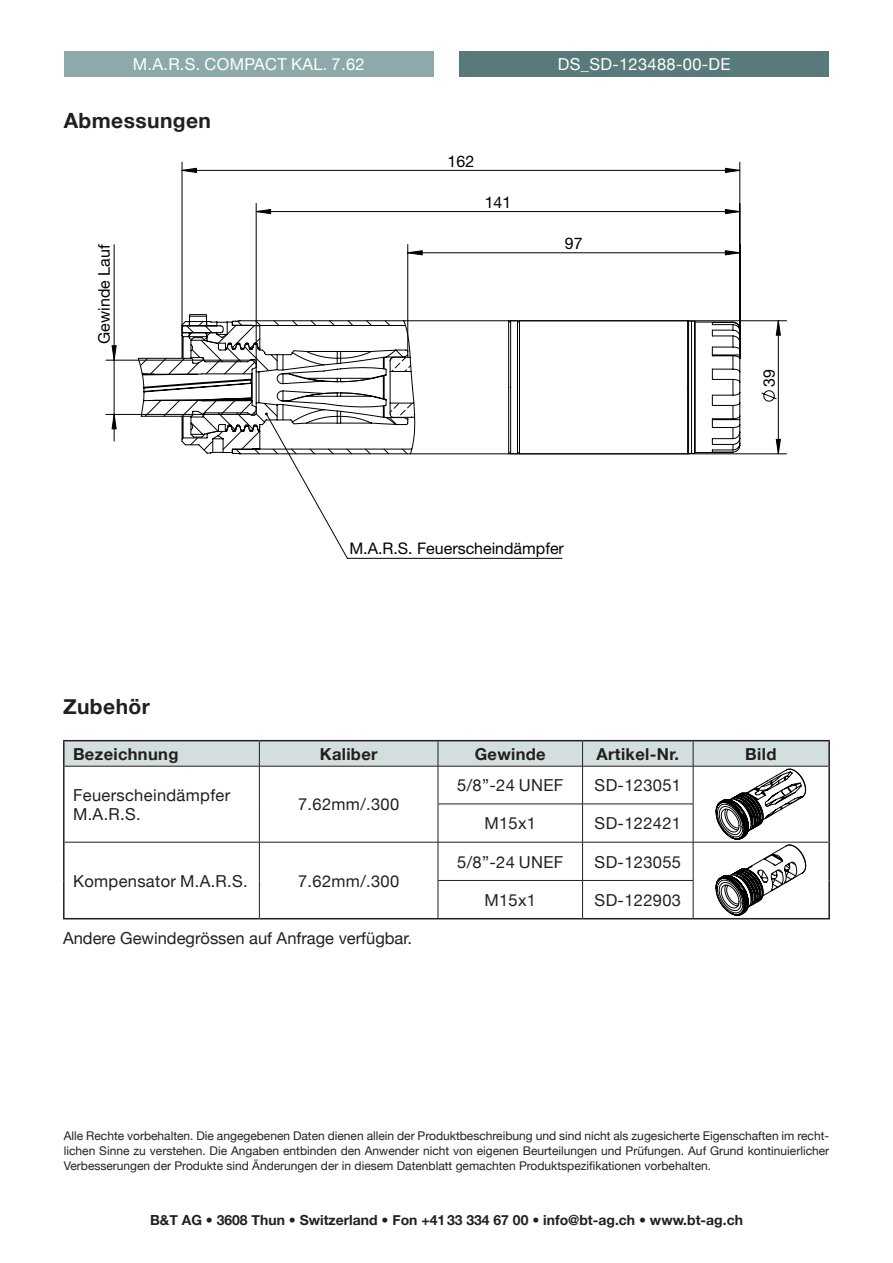
<style>
.page{position:relative;width:893px;height:1263px;background:#fff}
.page>*{position:absolute;margin:0;border:0;box-sizing:border-box;transform-origin:0 0}
.B_T_Überschrift_1{font:700 21px "Helvetica Neue";letter-spacing:.02em;color:#231f20}
.B_T_Tabelle_Fliesste{font:16.5px/19.8px "Helvetica Neue";letter-spacing:.02em;color:#231f20}
.t1{font:16.5px "Helvetica Neue";letter-spacing:.02em;color:#fff}
.B_T_Fliesstext{font:16.5px "Helvetica Neue";color:#231f20}
.B_T_Tabelle_Kopfzeil{font:700 16.5px "Helvetica Neue";letter-spacing:.02em;color:#231f20}
.t2{font:16.05px "Helvetica Neue";color:#000001}
.t3{font:700 13.95px "Helvetica Neue";color:#231f20}
.t4{font:12px/15px "Helvetica Neue";color:#231f20;text-align:justify}
</style>
<div class="page">
<div style="left:459px;top:51px;width:370px;height:26px;background:#587a7b"></div>
<div style="left:64px;top:51px;width:370px;height:26px;background:#8ea9aa"></div>
<svg style="left:105px;top:162px;width:682px;height:397px"></svg>
<svg style="left:182px;top:168px;width:558px;height:87px"></svg>
<svg style="left:112px;top:346px;width:4px;height:83px"></svg>
<svg style="left:761px;top:321px;width:19px;height:133px"></svg>
<svg style="left:137px;top:320px;width:44px;height:135px"></svg>
<svg style="left:190px;top:314px;width:551px;height:141px"></svg>
<hr style="left:63px;top:740px;width:196px;height:1px;background:#231f20">
<hr style="left:63px;top:741px;width:2px;height:25px;background:#231f20">
<hr style="left:259px;top:740px;width:179px;height:1px;background:#231f20">
<hr style="left:438px;top:740px;width:145px;height:1px;background:#231f20">
<hr style="left:583px;top:740px;width:110px;height:1px;background:#231f20">
<hr style="left:693px;top:740px;width:137px;height:1px;background:#231f20">
<hr style="left:828px;top:741px;width:2px;height:25px;background:#231f20">
<hr style="left:438px;top:804px;width:1px;height:38px;background:#231f20">
<hr style="left:582px;top:804px;width:1px;height:38px;background:#231f20">
<hr style="left:693px;top:804px;width:1px;height:38px;background:#231f20">
<hr style="left:438px;top:842px;width:1px;height:38px;background:#231f20">
<hr style="left:582px;top:842px;width:1px;height:38px;background:#231f20">
<hr style="left:693px;top:842px;width:1px;height:38px;background:#231f20">
<hr style="left:438px;top:881px;width:1px;height:37px;background:#231f20">
<hr style="left:582px;top:881px;width:1px;height:37px;background:#231f20">
<hr style="left:693px;top:881px;width:1px;height:37px;background:#231f20">
<hr style="left:63px;top:766px;width:2px;height:38px;background:#231f20">
<hr style="left:63px;top:804px;width:2px;height:38px;background:#231f20">
<hr style="left:259px;top:804px;width:1px;height:38px;background:#231f20">
<hr style="left:828px;top:766px;width:2px;height:38px;background:#231f20">
<hr style="left:828px;top:804px;width:2px;height:38px;background:#231f20">
<hr style="left:259px;top:842px;width:179px;height:1px;background:#231f20">
<hr style="left:438px;top:842px;width:145px;height:1px;background:#231f20">
<hr style="left:583px;top:842px;width:110px;height:1px;background:#231f20">
<hr style="left:438px;top:880px;width:145px;height:1px;background:#231f20">
<hr style="left:583px;top:880px;width:110px;height:1px;background:#231f20">
<hr style="left:259px;top:918px;width:179px;height:1px;background:#231f20">
<hr style="left:438px;top:918px;width:145px;height:1px;background:#231f20">
<hr style="left:583px;top:918px;width:110px;height:1px;background:#231f20">
<hr style="left:693px;top:842px;width:135px;height:1px;background:#231f20">
<hr style="left:828px;top:842px;width:2px;height:38px;background:#231f20">
<hr style="left:828px;top:880px;width:2px;height:38px;background:#231f20">
<hr style="left:693px;top:918px;width:137px;height:1px;background:#231f20">
<hr style="left:65px;top:842px;width:194px;height:1px;background:#231f20">
<hr style="left:259px;top:842px;width:1px;height:38px;background:#231f20">
<hr style="left:259px;top:880px;width:1px;height:38px;background:#231f20">
<hr style="left:63px;top:842px;width:2px;height:38px;background:#231f20">
<hr style="left:63px;top:880px;width:2px;height:38px;background:#231f20">
<hr style="left:63px;top:918px;width:196px;height:1px;background:#231f20">
<svg style="left:64px;top:741px;width:765px;height:98px"></svg>
<svg style="left:716px;top:845px;width:90px;height:70px"></svg>
<h2 class="t1" style="left:133px;top:54px;width:233px">M.A.R.S. COMPACT KAL. 7.62</h2>
<p class="B_T_Überschrift_1" style="left:64px;top:107px;width:149px">Abmessungen</p>
<p class="t2" style="left:95px;top:344px;width:101px;rotate:-90deg">Gewinde Lauf</p>
<p class="t2" style="left:448px;top:151px;width:28px">162</p>
<p class="t2" style="left:485px;top:193px;width:28px">141</p>
<h2 class="t1" style="left:558px;top:54px;width:174px">DS_SD-123488-00-DE</h2>
<p class="t2" style="left:565px;top:234px;width:19px">97</p>
<p class="t2" style="left:759px;top:387px;width:19px;rotate:-90deg">39</p>
<p class="B_T_Überschrift_1" style="left:63px;top:694px;width:88px">Zubehör</p>
<p class="t2" style="left:349px;top:539px;width:216px">M.A.R.S. Feuerscheindämpfer</p>
<p class="B_T_Tabelle_Kopfzeil" style="left:73px;top:744px;width:107px">Bezeichnung</p>
<p class="B_T_Tabelle_Kopfzeil" style="left:320px;top:744px;width:59px">Kaliber</p>
<p class="B_T_Tabelle_Kopfzeil" style="left:475px;top:744px;width:72px">Gewinde</p>
<p class="B_T_Tabelle_Kopfzeil" style="left:596px;top:744px;width:84px">Artikel-Nr.</p>
<p class="B_T_Tabelle_Kopfzeil" style="left:745px;top:744px;width:33px">Bild</p>
<p class="B_T_Tabelle_Fliesste" style="left:73px;top:784px;width:159px">Feuerscheindämpfer<br>M.A.R.S.</p>
<p class="B_T_Tabelle_Fliesste" style="left:298px;top:794px;width:103px">7.62mm/.300</p>
<p class="B_T_Tabelle_Fliesste" style="left:457px;top:775px;width:108px">5/8”-24 UNEF</p>
<p class="B_T_Tabelle_Fliesste" style="left:595px;top:775px;width:88px">SD-123051</p>
<p class="B_T_Tabelle_Fliesste" style="left:484px;top:813px;width:53px">M15x1</p>
<p class="B_T_Tabelle_Fliesste" style="left:595px;top:813px;width:88px">SD-122421</p>
<p class="B_T_Tabelle_Fliesste" style="left:73px;top:871px;width:176px">Kompensator M.A.R.S.</p>
<p class="B_T_Tabelle_Fliesste" style="left:298px;top:871px;width:103px">7.62mm/.300</p>
<p class="B_T_Fliesstext" style="left:63px;top:928px;width:350px">Andere Gewindegrössen auf Anfrage verfügbar.</p>
<p class="B_T_Tabelle_Fliesste" style="left:457px;top:851px;width:108px">5/8”-24 UNEF</p>
<p class="B_T_Tabelle_Fliesste" style="left:595px;top:851px;width:88px">SD-123055</p>
<p class="B_T_Tabelle_Fliesste" style="left:484px;top:890px;width:53px">M15x1</p>
<p class="B_T_Tabelle_Fliesste" style="left:595px;top:890px;width:88px">SD-122903</p>
<p class="t4" style="left:64px;top:1128px;width:767px">Alle Rechte vorbehalten. Die angegebenen Daten dienen allein der Produktbeschreibung und sind nicht als zugesicherte Eigenschaften im recht&shy;lichen Sinne zu verstehen. Die Angaben entbinden den Anwender nicht von eigenen Beurteilungen und Prüfungen. Auf Grund kontinuierlicher Verbesserungen der Produkte sind Änderungen der in diesem Datenblatt gemachten Produktspezifikationen vorbehalten.</p>
<p class="t3" style="left:150px;top:1211px;width:594px">B&amp;T AG • 3608 Thun • Switzerland • Fon +4133 334 67 00 • info@bt-ag.ch • www.bt-ag.ch</p>
</div>
